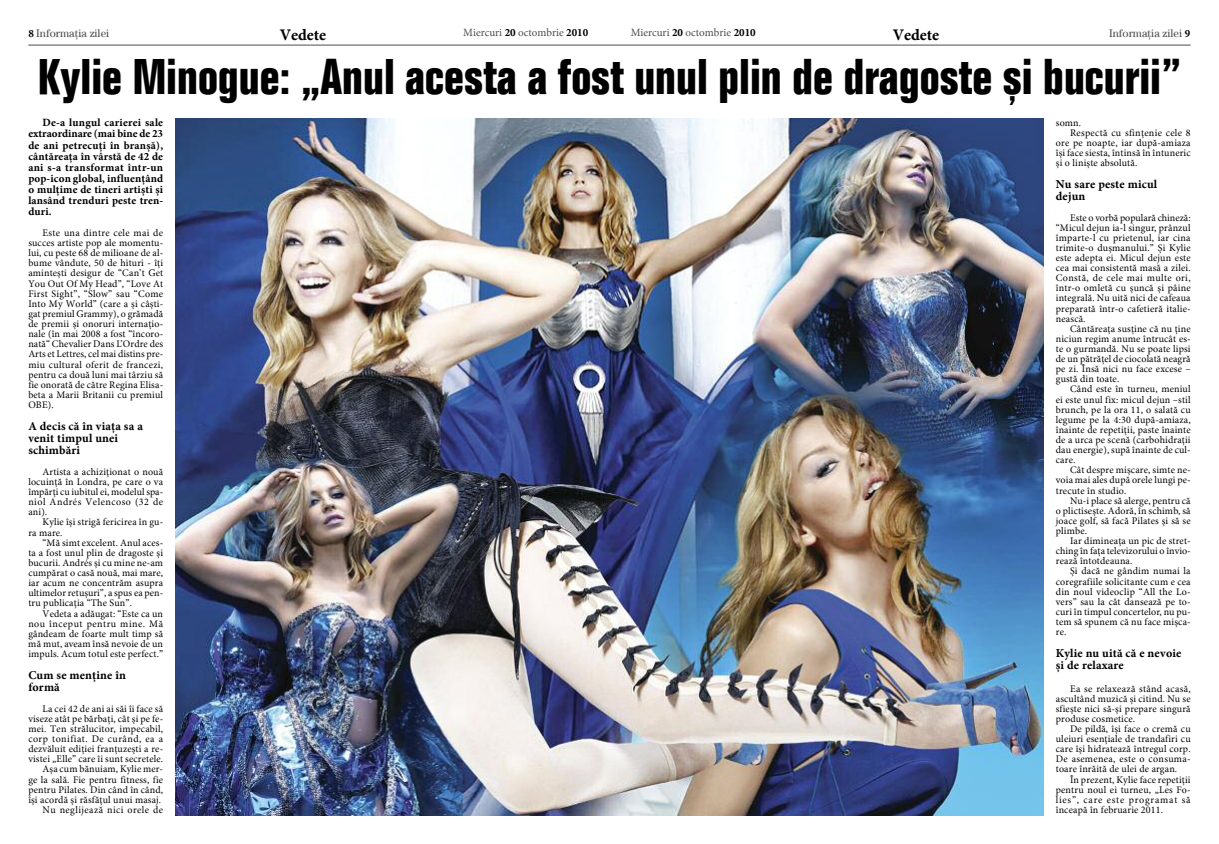
<style>
.page{position:relative;width:1219px;height:844px;background:#fff}
.page>*{position:absolute;margin:0;border:0;box-sizing:border-box;transform-origin:0 0}
.t1{font:condensed 49px "IZ BC Folio";color:#000}
.t2{font:16px "IZ Minion Pro Bold";color:#000}
.t3{font:12px/12.1px "IZ Minion Pro Bold";letter-spacing:.015em;color:#000}
.t4{font:11px/11.1px "IZ Minion Pro Bold";letter-spacing:.015em;color:#000;text-align:justify}
.t5{font:11px "IZ Minion Pro Regular";color:#4d4d4d}
.t6{font:11px "IZ Century Std Book";color:#4d4d4d}
.t7{font:10px/10.1px "IZ Minion Pro Regular";letter-spacing:.015em;color:#000;text-align:justify}
.s1{font-family:"IZ Minion Pro Bold";color:#000}
</style>
<div class="page">
<hr style="left:28px;top:45px;width:1163px;height:1px;background:#4d4d4d">
<img style="left:175px;top:118px;width:868px;height:697px">
<p class="t6" style="left:28px;top:30px;width:82px"><span class="s1">8</span> Informa\ia zilei</p>
<h2 class="t2" style="left:280px;top:28px;width:48px">Vedete</h2>
<p class="t5" style="left:463px;top:28px;width:126px">Miercuri <span class="s1">20</span> octombrie <span class="s1">2010</span></p>
<p class="t5" style="left:631px;top:28px;width:126px">Miercuri <span class="s1">20</span> octombrie <span class="s1">2010</span></p>
<h2 class="t2" style="left:893px;top:28px;width:48px">Vedete</h2>
<p class="t6" style="left:1109px;top:30px;width:83px">Informa\ia zilei <span class="s1">9</span></p>
<h1 class="t1" style="left:38px;top:59px;width:1145px">Kylie Minogue&lt; „Anul acesta a fost unul plin de dragoste ;i bucurii”</h1>
<p class="t4" style="left:28px;top:118px;width:136px;text-indent:14px">De-a lungul carierei sale extraordinare (mai bine de 23 de ani petrecu\i `n bran;[), c]nt[rea\a `n v]rst[ de 42 de ani s-a transformat `ntr-un pop-icon global, influen\]nd o mul\ime de tineri arti;ti ;i lans]nd trenduri peste tren&shy;duri.</p>
<p class="t7" style="left:28px;top:228px;width:136px;text-indent:14px">Este una dintre cele mai de succes artiste pop ale momentu&shy;lui, cu peste 68 de milioane de al&shy;bume v]ndute, 50 de hituri - `\i aminte;ti desigur de “Can’t Get You Out Of My Head”, “Love At First Sight”, “Slow” sau “Come Into My World” (care a ;i c];ti&shy;gat premiul Grammy), o gr[mad[ de premii ;i onoruri interna\io&shy;nale (`n mai 2008 a fost “`ncoro&shy;nat[“ Chevalier Dans L’Ordre des Arts et Lettres, cel mai distins pre&shy;miu cultural oferit de francezi, pentru ca dou[ luni mai t]rziu s[ fie onorat[ de c[tre Regina Elisa&shy;beta a Marii Britanii cu premiul OBE).</p>
<p class="t3" style="left:28px;top:421px;width:116px">A decis că în via\a sa a venit timpul unei schimbări</p>
<p class="t7" style="left:28px;top:467px;width:136px;text-indent:14px">Artista a achizi\ionat o nouă locuin\ă `n Londra, pe care o va împăr\i cu iubitul ei, modelul spa&shy;niol Andrés Velencoso (32 de ani).</p>
<p class="t7" style="left:28px;top:518px;width:136px;text-indent:14px">Kylie `;i strigă fericirea în gu&shy;ra mare.</p>
<p class="t7" style="left:28px;top:538px;width:136px;text-indent:14px">“Mă simt excelent. Anul aces&shy;ta a fost unul plin de dragoste ;i bucurii. Andrés ;i cu mine ne-am cumpărat o casă nouă, mai mare, iar acum ne concentrăm asupra ultimelor retu;uri”, a spus ea pen&shy;tru publica\ia “The Sun”.</p>
<p class="t7" style="left:28px;top:609px;width:136px;text-indent:14px">Vedeta a adăugat&lt; “Este ca un nou început pentru mine. Mă gândeam de foarte mult timp să mă mut, aveam însă nevoie de un impuls. Acum totul este perfect.”</p>
<p class="t3" style="left:28px;top:669px;width:99px">Cum se men\ine `n form[</p>
<p class="t7" style="left:28px;top:704px;width:136px;text-align:right">La cei 42 de ani ai s[i `i face s[ viseze at]t pe b[rba\i, c]t ;i pe fe&shy;mei. Ten str[lucitor, impecabil, corp tonifiat. De cur]nd, ea a dezv[luit edi\iei fran\uze;ti a re&shy;vistei „Elle” care `i sunt secretele.<br>A;a cum b[nuiam, Kylie mer-<br>ge la sal[. Fie pentru fitness, fie pentru Pilates. Din c]nd `n c]nd, `;i acord[ ;i r[sf[\ul unui masaj.<br>Nu neglijeaz[ nici orele de</p>
<p class="t7" style="left:1056px;top:118px;width:27px">somn.</p>
<p class="t7" style="left:1070px;top:128px;width:122px">Respect[ cu sfin\enie cele 8</p>
<p class="t7" style="left:1056px;top:138px;width:136px">ore pe noapte, iar dup[-amiaza</p>
<p class="t7" style="left:1056px;top:149px;width:136px">`;i face siesta, `ntins[ `n `ntuneric</p>
<p class="t7" style="left:1056px;top:159px;width:83px">;i o lini;te absolut[.</p>
<p class="t3" style="left:1056px;top:179px;width:103px">Nu sare peste micul dejun</p>
<p class="t7" style="left:1056px;top:213px;width:136px;text-indent:14px">Este o vorb[ popular[ chinez[&lt; “Micul dejun ia-l singur, pr]nzul `mparte-l cu prietenul, iar cina trimite-o du;manului.” :i Kylie este adepta ei. Micul dejun este cea mai consistent[ mas[ a zilei.<br>Const[, de cele mai multe ori, `ntr-o omlet[ cu ;unc[ ;i p]ine integral[. Nu uit[ nici de cafeaua preparat[ `ntr-o cafetier[ italie&shy;neasc[.</p>
<p class="t7" style="left:1056px;top:324px;width:136px;text-indent:14px">C]nt[rea\a sus\ine c[ nu \ine niciun regim anume `ntruc]t es&shy;te o gurmand[. Nu se poate lipsi de un p[tr[\el de ciocolat[ neagr[ pe zi. ~ns[ nici nu face excese – gust[ din toate.</p>
<p class="t7" style="left:1056px;top:385px;width:136px;text-indent:14px">C]nd este `n turneu, meniul ei este unul fix&lt; micul dejun –stil brunch, pe la ora 11, o salat[ cu legume pe la 4&lt;30 dup[-amiaza, `nainte de repeti\ii, paste `nainte de a urca pe scen[ (carbohidra\ii dau energie), sup[ `nainte de cul&shy;care.</p>
<p class="t7" style="left:1056px;top:466px;width:136px;text-indent:14px">C]t despre mi;care, simte ne&shy;voia mai ales dup[ orele lungi pe&shy;trecute `n studio.</p>
<p class="t7" style="left:1056px;top:496px;width:136px;text-indent:14px">Nu-i place s[ alerge, pentru c[ o plictise;te. Ador[, `n schimb, s[ joace golf, s[ fac[ Pilates ;i s[ se plimbe.</p>
<p class="t7" style="left:1056px;top:536px;width:136px;text-indent:14px">Iar diminea\a un pic de stret&shy;ching `n fa\a televizorului o `nvio&shy;reaz[ `ntotdeauna.</p>
<p class="t7" style="left:1056px;top:567px;width:136px;text-indent:14px">:i dac[ ne g]ndim numai la coregrafiile solicitante cum e cea din noul videoclip “All the Lo&shy;vers” sau la c]t danseaz[ pe to&shy;curi `n timpul concertelor, nu pu&shy;tem s[ spunem c[ nu face mi;ca&shy;re.</p>
<p class="t3" style="left:1056px;top:647px;width:127px">Kylie nu uit[ c[ e nevoie ;i de relaxare</p>
<p class="t7" style="left:1056px;top:684px;width:136px;text-indent:14px">Ea se relaxeaz[ st]nd acas[, ascult]nd muzic[ ;i citind. Nu se sfie;te nici s[-;i prepare singur[ produse cosmetice.</p>
<p class="t7" style="left:1056px;top:724px;width:136px;text-indent:14px">De pild[, `;i face o crem[ cu uleiuri esen\iale de trandafiri cu care `;i hidrateaz[ `ntregul corp.<br>De asemenea, este o consuma&shy;toare `nr[it[ de ulei de argan.</p>
<p class="t7" style="left:1056px;top:775px;width:136px;text-indent:14px">~n prezent, Kylie face repeti\ii pentru noul ei turneu, „Les Fo&shy;lies”, care este programat s[ `nceap[ `n februarie 2011.</p>
</div>
